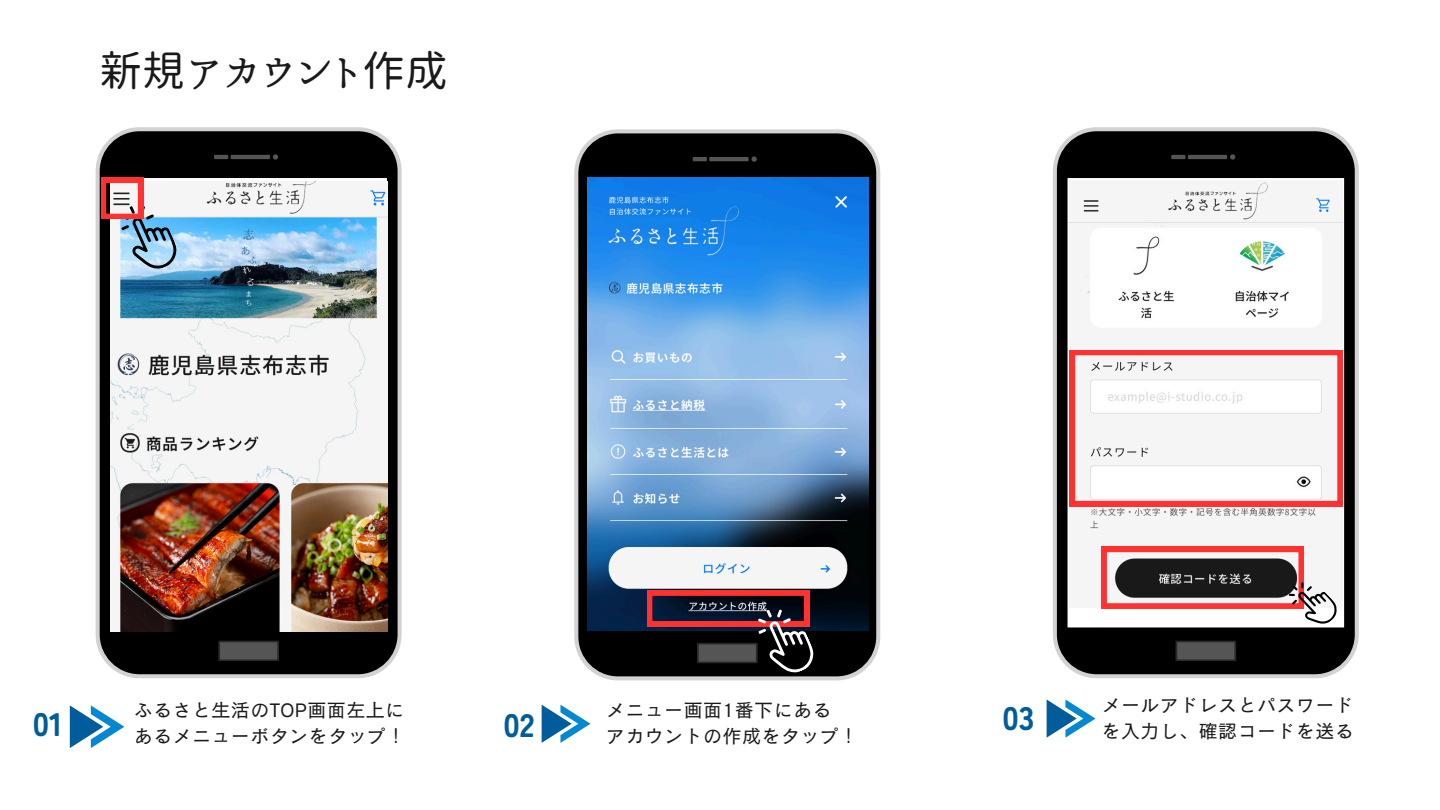
<style>
.page{position:relative;width:1440px;height:810px;background:#fff}
.page>*{position:absolute;margin:0;border:0;box-sizing:border-box;transform-origin:0 0}
.t1{font:42px "Honoka Antique Maru";letter-spacing:.025em;color:#1a1a1a}
.t2{font:900 32.5px "Tsunagi Gothic";color:#005c9a}
.t3{font:19px "Canva Cezanne Pro N M";letter-spacing:.025em;color:#1a1a1a}
</style>
<div class="page">
<svg style="left:96px;top:127px;width:306px;height:551px;background:#d3d3d3"></svg>
<svg style="left:100px;top:131px;width:298px;height:543px;background:#121212"></svg>
<div style="left:219px;top:641px;width:59px;height:19px;background:#555"></div>
<div style="left:218px;top:641px;width:61px;height:20px;border:2px solid #292929"></div>
<hr style="left:214px;top:155px;width:14px;height:4px;background:#555">
<hr style="left:231px;top:155px;width:39px;height:4px;background:#555">
<svg style="left:273px;top:154px;width:5px;height:6px"></svg>
<img style="left:111px;top:181px;width:277px;height:450px">
<svg style="left:101px;top:178px;width:82px;height:99px"></svg>
<svg style="left:70px;top:705px;width:54px;height:43px"></svg>
<svg style="left:574px;top:129px;width:306px;height:551px;fill:#d2d2d2"></svg>
<svg style="left:578px;top:133px;width:298px;height:543px;background:#141517"></svg>
<hr style="left:693px;top:157px;width:14px;height:4px;background:#555">
<hr style="left:709px;top:157px;width:40px;height:4px;background:#555">
<svg style="left:751px;top:156px;width:6px;height:6px"></svg>
<img style="left:588px;top:178px;width:280px;height:452px">
<svg style="left:647px;top:591px;width:173px;height:90px;background:#402a31"></svg>
<svg style="left:542px;top:705px;width:49px;height:38px"></svg>
<svg style="left:1053px;top:127px;width:306px;height:551px;background:#d5d5d5"></svg>
<svg style="left:1057px;top:131px;width:298px;height:543px;background:#1c1b1b"></svg>
<div style="left:1176px;top:641px;width:59px;height:19px;background:#555"></div>
<div style="left:1176px;top:641px;width:60px;height:20px;border:2px solid #292929"></div>
<hr style="left:1171px;top:155px;width:14px;height:4px;background:#555">
<hr style="left:1188px;top:155px;width:39px;height:4px;background:#555">
<svg style="left:1230px;top:154px;width:5px;height:6px"></svg>
<img style="left:1070px;top:180px;width:273px;height:428px">
<svg style="left:1070px;top:350px;width:273px;height:156px"></svg>
<svg style="left:1047px;top:699px;width:49px;height:39px"></svg>
<svg style="left:1102px;top:547px;width:240px;height:85px"></svg>
<h1 class="t1" style="left:100px;top:49px;width:349px">新規アカウント作成</h1>
<p class="t2" style="left:33px;top:707px;width:31px">01</p>
<p class="t3" style="left:134px;top:700px;width:272px">ふるさと生活のTOP画面左上に</p>
<p class="t3" style="left:134px;top:726px;width:273px">あるメニューボタンをタップ！</p>
<p class="t2" style="left:504px;top:709px;width:32px">02</p>
<p class="t3" style="left:606px;top:700px;width:227px">メニュー画面1番下にある</p>
<p class="t3" style="left:606px;top:727px;width:254px">アカウントの作成をタップ！</p>
<h2 class="t2" style="left:1003px;top:701px;width:33px">03</h2>
<p class="t3" style="left:1102px;top:695px;width:254px">メールアドレスとパスワード</p>
<p class="t3" style="left:1102px;top:721px;width:254px">を入力し、確認コードを送る</p>
</div>
